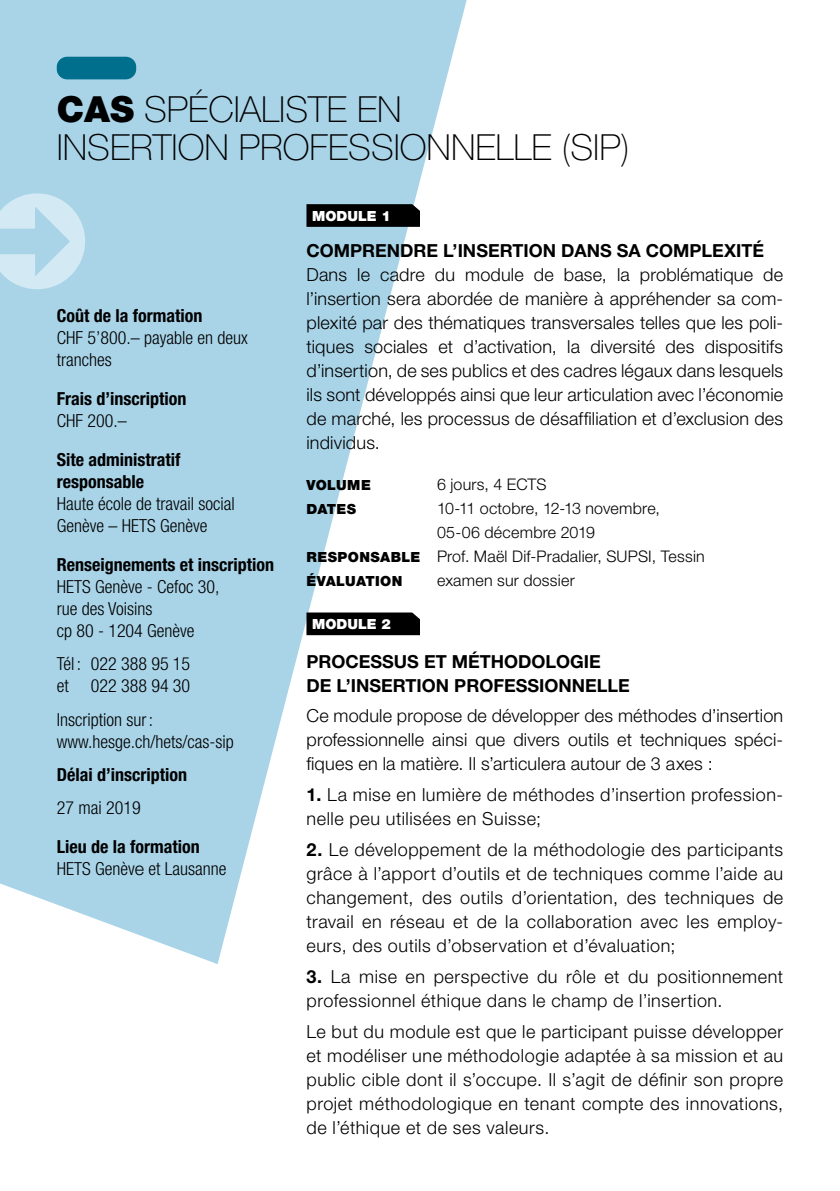
<style>
.page{position:relative;width:840px;height:1191px;background:#fff}
.page>*{position:absolute;margin:0;border:0;box-sizing:border-box;transform-origin:0 0}
.t1{font:100 36px/38px "Helvetica Neue LT Std";color:#000}
.t2{font:300 18px/24px "Helvetica Neue LT Std";letter-spacing:.03em;color:#000;text-align:justify}
.t3{font:300 condensed 18px/22px "Helvetica Neue LT Std";color:#000}
.t4{font:700 condensed 18px/22px "Helvetica Neue LT Std";color:#000}
.t5{font:700 18px/24px "Helvetica Neue LT Std";color:#000}
.t6{font:300 16px "Helvetica Neue LT Std";letter-spacing:.015em;color:#000}
.t7{font:900 14px "Helvetica Neue LT Std";letter-spacing:.015em;color:#000}
.t8{font:900 14px "Helvetica Neue LT Std";color:#fff}
.s1{font-weight:900}
.s2{font-weight:700}
.s3{font-stretch:normal}
.s4{font-weight:900;font-size:14px}
</style>
<div class="page">
<svg style="left:0;top:0;width:466px;height:964px;fill:#a9d4e8"></svg>
<div style="left:57px;top:57px;width:79px;height:22px;background:#006f8d;border-radius:10px"></div>
<svg style="left:306px;top:204px;width:114px;height:23px;background:#050606"></svg>
<div style="left:306px;top:612px;width:114px;height:23px;background:#000"></div>
<svg style="left:0;top:193px;width:85px;height:96px;background:#c1dfee"></svg>
<h1 class="t1" style="left:57px;top:90px;width:573px"><span class="s1">CAS</span> SPÉCIALISTE EN<br>INSERTION PROFESSIONNELLE (SIP)</h1>
<p class="t4" style="left:57px;top:304px;width:147px">Coût de la formation</p>
<p class="t3" style="left:57px;top:326px;width:192px">CHF 5’800.– payable en deux tranches</p>
<p class="t4" style="left:57px;top:387px;width:131px">Frais d’inscription</p>
<p class="t3" style="left:57px;top:409px;width:71px">CHF 200.–</p>
<p class="t4" style="left:57px;top:448px;width:125px">Site administratif responsable</p>
<p class="t3" style="left:57px;top:492px;width:179px">Haute école de travail social<br>Genève – HETS Genève</p>
<p class="t4" style="left:57px;top:553px;width:219px">Renseignements et inscription</p>
<p class="t3" style="left:57px;top:575px;width:164px">HETS Genève - Cefoc 30, rue des Voisins<br>cp 80 - 1204 Genève</p>
<p class="t3" style="left:57px;top:653px;width:135px">Tél : 022 388 95 15 et 022 388 94 30</p>
<p class="t3" style="left:57px;top:708px;width:178px">Inscription sur: www.hesge.ch/hets/cas-sip</p>
<p class="t4" style="left:57px;top:763px;width:132px">Délai d’inscription</p>
<p class="t3" style="left:57px;top:797px;width:85px">27 mai 2019</p>
<p class="t3" style="left:57px;top:836px;width:171px"><span class="s2">Lieu de la formation<br></span>HETS Genèv<span class="s3">e</span> et Lausanne</p>
<p class="t8" style="left:312px;top:207px;width:80px">MODULE 1</p>
<p class="t5" style="left:306px;top:238px;width:459px">COMPRENDRE L’INSERTION DANS SA COMPLEXITÉ</p>
<p class="t2" style="left:306px;top:262px;width:478px">Dans le cadre du module de base, la problématique de l’insertion sera abordée de manière à appréhender sa com&shy;plexité par des thématiques transversales telles que les poli&shy;tiques sociales et d’activation, la diversité des dispositifs d’insertion, de ses publics et des cadres légaux dans lesquels ils sont développés ainsi que leur articulation avec l’économie de marché, les processus de désaffiliation et d’exclusion des individus.</p>
<p class="t7" style="left:306px;top:476px;width:66px">VOLUME</p>
<p class="t6" style="left:437px;top:474px;width:111px">6 jours, 4 ECTS</p>
<p class="t7" style="left:306px;top:500px;width:51px">DATES</p>
<p class="t6" style="left:437px;top:498px;width:224px">10-11 octobre, 12-13 novembre,</p>
<p class="t6" style="left:437px;top:522px;width:159px">05-06 décembre 2019</p>
<p class="t6" style="left:306px;top:546px;width:399px"><span class="s4">RESPONSABLE</span> Prof. Maël Dif-Pradalier, SUPSI, Tessin</p>
<p class="t7" style="left:306px;top:572px;width:97px">ÉVALUATION</p>
<p class="t6" style="left:437px;top:570px;width:139px">examen sur dossier</p>
<p class="t8" style="left:312px;top:615px;width:80px">MODULE 2</p>
<p class="t5" style="left:306px;top:649px;width:325px">PROCESSUS ET MÉTHODOLOGIE<br>DE L’INSERTION PROFESSIONNELLE</p>
<p class="t2" style="left:306px;top:703px;width:478px">Ce module propose de développer des méthodes d’insertion professionnelle ainsi que divers outils et techniques spéci&shy;fiques en la matière. Il s’articulera autour de 3 axes :</p>
<p class="t2" style="left:306px;top:782px;width:478px"><span class="s2">1.</span> La mise en lumière de méthodes d’insertion profession&shy;nelle peu utilisées en Suisse;</p>
<p class="t2" style="left:306px;top:837px;width:478px"><span class="s2">2.</span> Le développement de la méthodologie des participants grâce à l’apport d’outils et de techniques comme l’aide au changement, des outils d’orientation, des techniques de travail en réseau et de la collaboration avec les employ&shy;eurs, des outils d’observation et d’évaluation;</p>
<p class="t2" style="left:306px;top:964px;width:478px"><span class="s2">3.</span> La mise en perspective du rôle et du positionnement professionnel éthique dans le champ de l’insertion.</p>
<p class="t2" style="left:306px;top:1019px;width:478px">Le but du module est que le participant puisse développer et modéliser une méthodologie adaptée à sa mission et au public cible dont il s’occupe. Il s’agit de définir son propre projet méthodologique en tenant compte des innovations, de l’éthique et de ses valeurs.</p>
</div>
